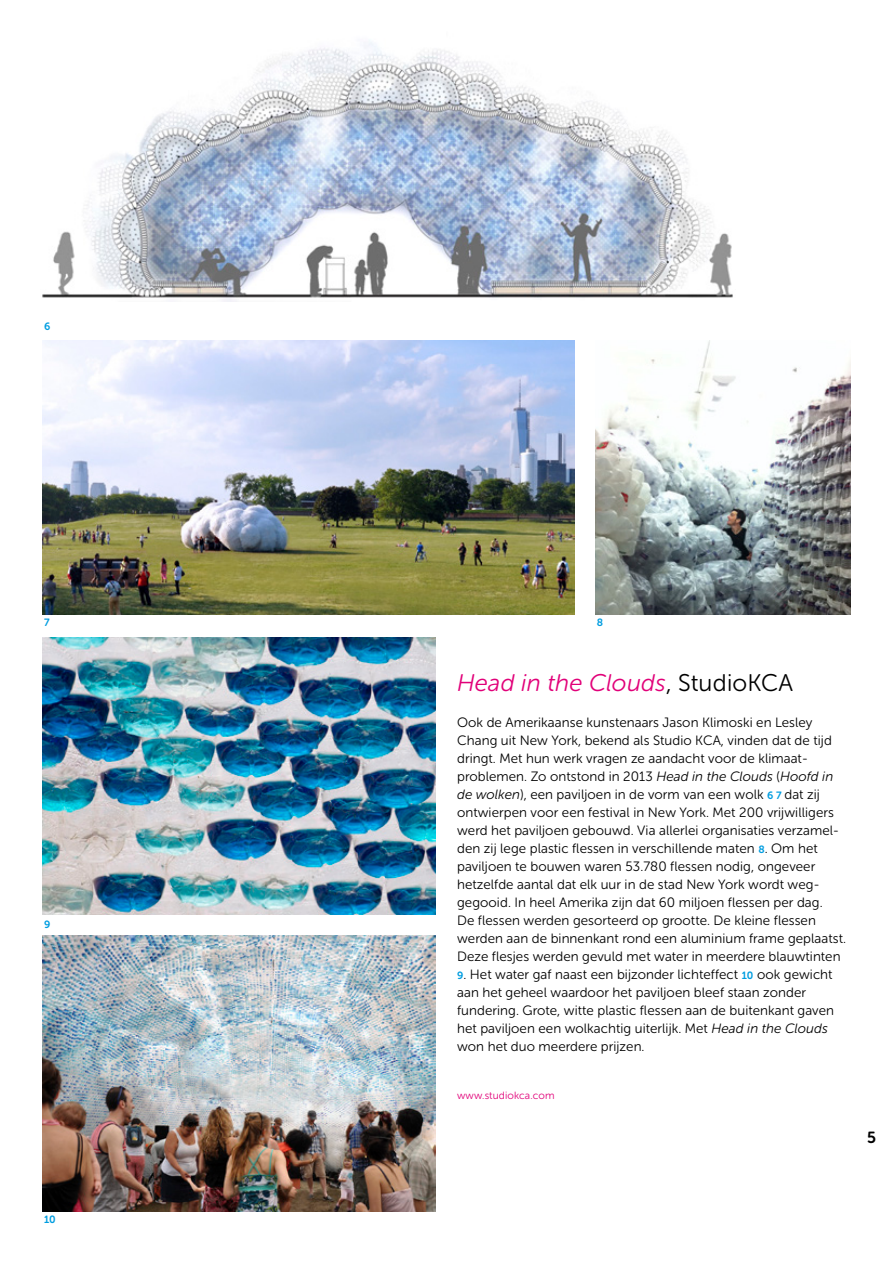
<style>
.page{position:relative;width:893px;height:1263px;background:#fff}
.page>*{position:absolute;margin:0;border:0;box-sizing:border-box;transform-origin:0 0}
.t1{font:italic 24px "Museo Sans Rounded 300";letter-spacing:.01em;color:#e10079}
.t2{font:16.05px "Museo Sans Rounded 700";color:#000}
.t3{font:13.5px/18px "Museo Sans Rounded 300";letter-spacing:.005em;color:#000}
.t4{font:10.5px "Museo Sans Rounded 300";letter-spacing:.01em;color:#e10079}
.t5{font:10.5px "Museo Sans Rounded 700";color:#009de0}
.s1{font-style:normal;color:#000}
.s2{font-style:italic}
.s3{font-family:"Museo Sans Rounded 700";font-size:10.5px;color:#009de0}
</style>
<div class="page">
<img style="left:42px;top:40px;width:691px;height:262px">
<img style="left:43px;top:340px;width:531px;height:274px">
<img style="left:43px;top:638px;width:393px;height:276px">
<img style="left:595px;top:340px;width:255px;height:274px">
<img style="left:43px;top:935px;width:393px;height:277px">
<p class="t5" style="left:44px;top:321px;width:8px">6</p>
<p class="t5" style="left:44px;top:616px;width:7px">7</p>
<p class="t5" style="left:597px;top:616px;width:8px">8</p>
<p class="t5" style="left:44px;top:918px;width:8px">9</p>
<h1 class="t1" style="left:457px;top:669px;width:337px">Head in the Clouds<span class="s1">, StudioKCA</span></h1>
<p class="t3" style="left:457px;top:713px;width:390px">Ook de Amerikaanse kunstenaars Jason Klimoski en Lesley Chang uit New York, bekend als Studio KCA, vinden dat de tijd dringt. Met hun werk vragen ze aandacht voor de klimaat&shy;problemen. Zo ontstond in 2013 <span class="s2">Head in the Clouds</span> (<span class="s2">Hoofd in de wolken</span>), een paviljoen in de vorm van een wolk <span class="s3">6 7</span> dat zij ontwierpen voor een festival in New York. Met 200 vrijwilligers werd het paviljoen gebouwd. Via allerlei organisaties verzamel&shy;den zij lege plastic flessen in verschillende maten <span class="s3">8</span>. Om het paviljoen te bouwen waren 53.780 flessen nodig, ongeveer hetzelfde aantal dat elk uur in de stad New York wordt weg&shy;gegooid. In heel Amerika zijn dat 60 miljoen flessen per dag.<br>De flessen werden gesorteerd op grootte. De kleine flessen werden aan de binnenkant rond een aluminium frame geplaatst.<br>Deze flesjes werden gevuld met water in meerdere blauwtinten</p>
<p class="t3" style="left:457px;top:965px;width:378px"><span class="s3">9</span>. Het water gaf naast een bijzonder lichteffect <span class="s3">10</span> ook gewicht aan het geheel waardoor het paviljoen bleef staan zonder fundering. Grote, witte plastic flessen aan de buitenkant gaven het paviljoen een wolkachtig uiterlijk. Met <span class="s2">Head in the Clouds </span>won het duo meerdere prijzen.</p>
<p class="t4" style="left:457px;top:1089px;width:99px">www.studiokca.com</p>
<p class="t2" style="left:867px;top:1129px;width:10px">5</p>
<p class="t5" style="left:44px;top:1214px;width:13px">10</p>
</div>
